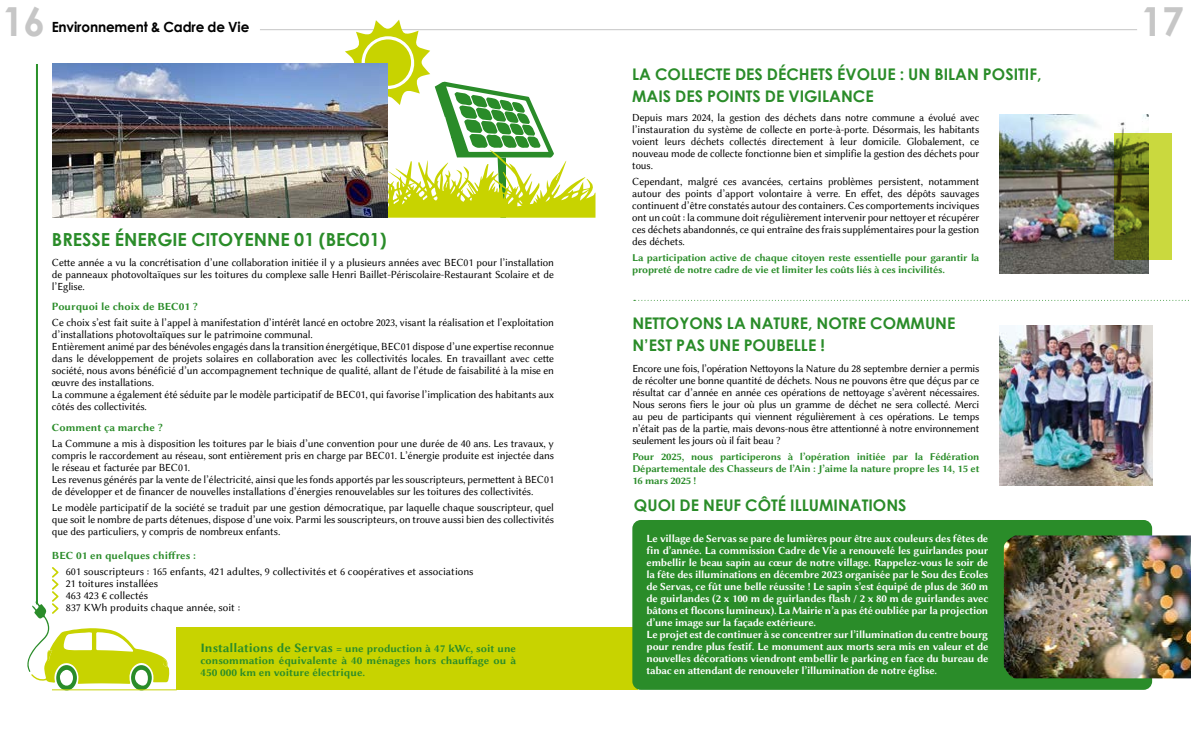
<style>
.page{position:relative;width:1191px;height:738px;background:#fff}
.page>*{position:absolute;margin:0;border:0;box-sizing:border-box;transform-origin:0 0}
.t1{font:700 40px "Century Gothic";color:#c6c6c6}
.t2{font:700 18px "Century Gothic";color:#2a8c29}
.t3{font:700 16px/22px "Century Gothic";color:#2a8c29}
.t4{font:700 14px "Century Gothic";letter-spacing:-.01em;color:#000}
.t5{font:11px/12px "Linux Biolinum G";letter-spacing:-.01em;color:#000;text-align:justify}
.t6{font:11px/12px "Linux Biolinum GB";letter-spacing:-.02em;color:#fff}
.t7{font:11px/12px "Linux Biolinum GB";color:#2a8c29;text-align:justify}
.t8{font:10.5px/12px "Linux Biolinum GB";letter-spacing:-.02em;color:#2a8c29}
.s1{font-size:13px}
</style>
<div class="page">
<hr style="left:36px;top:64px;width:2px;height:540px;background:#2a912a">
<div style="left:177px;top:626px;width:461px;height:63px;background:#c8d300"></div>
<img style="left:999px;top:115px;width:149px;height:159px">
<div style="left:632px;top:519px;width:520px;height:170px;background:#2a8c29;border-radius:9px"></div>
<img style="left:1003px;top:535px;width:188px;height:142px">
<img style="left:999px;top:325px;width:153px;height:160px">
<svg style="left:1114px;top:133px;width:58px;height:126px;background:#899529"></svg>
<hr style="left:260px;top:29px;width:877px;height:1px;background:#c6c6c6">
<svg style="left:336px;top:20px;width:259px;height:197px"></svg>
<img style="left:52px;top:63px;width:335px;height:154px">
<svg style="left:27px;top:567px;width:142px;height:123px"></svg>
<hr style="left:52px;top:688px;width:125px;height:1px;background:#c8d300">
<svg style="left:634px;top:299px;width:555px;height:1px"></svg>
<h1 class="t1" style="left:2px;top:-9px;width:45px">16</h1>
<p class="t4" style="left:52px;top:17px;width:199px">Environnement &amp; Cadre de Vie</p>
<h2 class="t2" style="left:52px;top:226px;width:336px">BRESSE ÉNERGIE CITOYENNE 01 (BEC01)</h2>
<p class="t5" style="left:52px;top:256px;width:503px">Cette année a vu la concrétisation d’une collaboration initiée il y a plusieurs années avec BEC01 pour l’installation de panneaux photovoltaïques sur les toitures du complexe salle Henri Baillet-Périscolaire-Restaurant Scolaire et de l’Eglise.</p>
<p class="t7" style="left:52px;top:300px;width:148px">Pourquoi le choix de BEC01 ?</p>
<p class="t5" style="left:52px;top:316px;width:503px;text-align:left">Ce choix s’est fait suite à l’appel à manifestation d’intérêt lancé en octobre 2023, visant la réalisation et l’exploitation d’installations photovoltaïques sur le patrimoine communal.<br>Entièrement animé par des bénévoles engagés dans la transition énergétique, BEC01 dispose d’une expertise reconnue dans le développement de projets solaires en collaboration avec les collectivités locales. En travaillant avec cette société, nous avons bénéficié d’un accompagnement technique de qualité, allant de l’étude de faisabilité à la mise en œuvre des installations.<br>La commune a également été séduite par le modèle participatif de BEC01, qui favorise l’implication des habitants aux côtés des collectivités.</p>
<p class="t7" style="left:52px;top:420px;width:112px">Comment ça marche ?</p>
<p class="t5" style="left:52px;top:436px;width:503px;text-align:left">La Commune a mis à disposition les toitures par le biais d’une convention pour une durée de 40 ans. Les travaux, y compris le raccordement au réseau, sont entièrement pris en charge par BEC01. L’énergie produite est injectée dans le réseau et facturée par BEC01.<br>Les revenus générés par la vente de l’électricité, ainsi que les fonds apportés par les souscripteurs, permettent à BEC01 de développer et de financer de nouvelles installations d’énergies renouvelables sur les toitures des collectivités.</p>
<p class="t5" style="left:52px;top:500px;width:503px">Le modèle participatif de la société se traduit par une gestion démocratique, par laquelle chaque souscripteur, quel que soit le nombre de parts détenues, dispose d’une voix. Parmi les souscripteurs, on trouve aussi bien des collectivités que des particuliers, y compris de nombreux enfants.</p>
<p class="t7" style="left:52px;top:548px;width:145px">BEC 01 en quelques chiffres :</p>
<p class="t5" style="left:66px;top:564px;width:409px;text-align:left">601 souscripteurs : 165 enfants, 421 adultes, 9 collectivités et 6 coopératives et associations 21 toitures installées<br>463 423 € collectés<br>837 KWh produits chaque année, soit :</p>
<p class="t7" style="left:200px;top:641px;width:317px"><span class="s1">Installations de Servas</span> = une production à 47 kWc, soit une consommation équivalente à 40 ménages hors chauffage ou à 450 000 km en voiture électrique.</p>
<h3 class="t3" style="left:632px;top:62px;width:411px">LA COLLECTE DES DÉCHETS ÉVOLUE : UN BILAN POSITIF,<br>MAIS DES POINTS DE VIGILANCE</h3>
<p class="t5" style="left:632px;top:112px;width:349px">Depuis mars 2024, la gestion des déchets dans notre commune a évolué avec l’instauration du système de collecte en porte-à-porte. Désormais, les habitants voient leurs déchets collectés directement à leur domicile. Globalement, ce nouveau mode de collecte fonctionne bien et simplifie la gestion des déchets pour tous.</p>
<p class="t5" style="left:632px;top:176px;width:349px">Cependant, malgré ces avancées, certains problèmes persistent, notamment autour des points d’apport volontaire à verre. En effet, des dépôts sauvages continuent d’être constatés autour des containers. Ces comportements inciviques ont un coût : la commune doit régulièrement intervenir pour nettoyer et récupérer ces déchets abandonnés, ce qui entraîne des frais supplémentaires pour la gestion des déchets.</p>
<p class="t8" style="left:632px;top:251px;width:349px">La participation active de chaque citoyen reste essentielle pour garantir la propreté de notre cadre de vie et limiter les coûts liés à ces incivilités.</p>
<h3 class="t3" style="left:632px;top:312px;width:324px">NETTOYONS LA NATURE, NOTRE COMMUNE<br>N’EST PAS UNE POUBELLE !</h3>
<p class="t5" style="left:632px;top:362px;width:348px">Encore une fois, l’opération Nettoyons la Nature du 28 septembre dernier a permis de récolter une bonne quantité de déchets. Nous ne pouvons être que déçus par ce résultat car d’année en année ces opérations de nettoyage s’avèrent nécessaires.<br>Nous serons fiers le jour où plus un gramme de déchet ne sera collecté. Merci au peu de participants qui viennent régulièrement à ces opérations. Le temps n’était pas de la partie, mais devons-nous être attentionné à notre environnement seulement les jours où il fait beau ?</p>
<p class="t8" style="left:632px;top:449px;width:348px;text-align:justify">Pour 2025, nous participerons à l’opération initiée par la Fédération Départementale des Chasseurs de l’Ain : J’aime la nature propre les 14, 15 et 16 mars 2025 !</p>
<h3 class="t3" style="left:634px;top:493px;width:274px">QUOI DE NEUF CÔTÉ ILLUMINATIONS</h3>
<p class="t6" style="left:646px;top:531px;width:343px">Le village de Servas se pare de lumières pour être aux couleurs des fêtes de fin d’année. La commission Cadre de Vie a renouvelé les guirlandes pour embellir le beau sapin au cœur de notre village. Rappelez-vous le soir de la fête des illuminations en décembre 2023 organisée par le Sou des Écoles de Servas, ce fût une belle réussite ! Le sapin s’est équipé de plus de 360 m de guirlandes (2 x 100 m de guirlandes flash / 2 x 80 m de guirlandes avec bâtons et flocons lumineux). La Mairie n’a pas été oubliée par la projection d’une image sur la façade extérieure.<br>Le projet est de continuer à se concentrer sur l’illumination du centre bourg pour rendre plus festif. Le monument aux morts sera mis en valeur et de nouvelles décorations viendront embellir le parking en face du bureau de tabac en attendant de renouveler l’illumination de notre église.</p>
<h1 class="t1" style="left:1140px;top:-9px;width:45px">17</h1>
</div>
